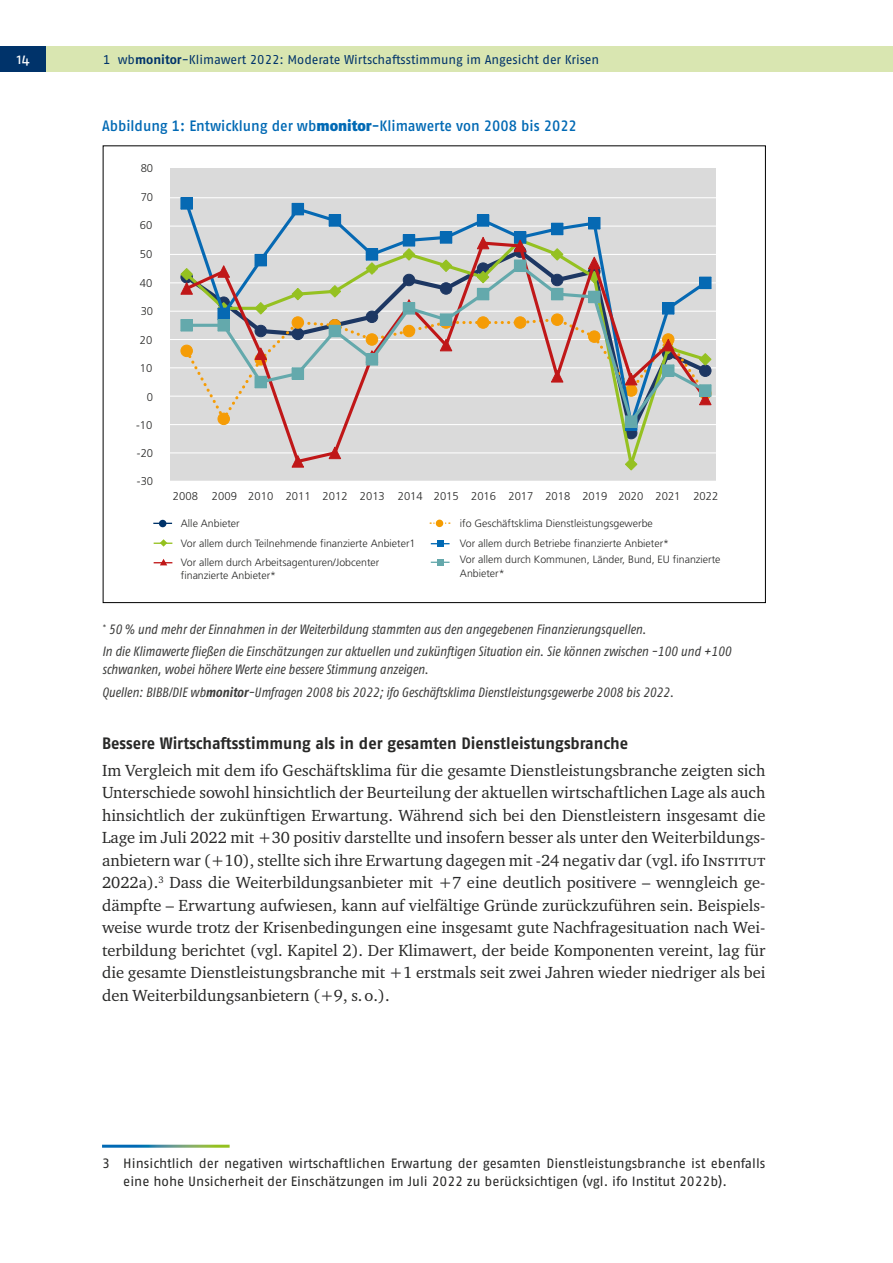
<style>
.page{position:relative;width:893px;height:1263px;background:#fff}
.page>*{position:absolute;margin:0;border:0;box-sizing:border-box;transform-origin:0 0}
.flowing_text_basic{font:16.5px/22.5px "Charter ITC Pro";color:#282827;text-align:justify}
.Headlines_Subhead_bold{font:700 16.5px "Fago Pro";letter-spacing:-.005em;color:#282827;scale:.95 1}
.t1{font:500 15px "Fago Pro";color:#0069b4;scale:.95 1}
.t2{font:15px "Fago Pro";color:#fff}
.Headlines_source{font:italic condensed 13.5px/18px "Fago Pro";color:#3c3c3b}
.flowing_text_footnote{font:13.5px/18px "Fago Pro";color:#282827}
.t3{font:12.75px "Fago Pro";letter-spacing:-.005em;color:#00336a}
.t4{font:300 11.25px "Frutiger LT Std";color:#282827}
.t5{font:300 10.65px/19.5px "Frutiger LT Std";color:#282827}
.s1{font-weight:700}
.s2{font-weight:900}
</style>
<div class="page">
<div style="left:46px;top:46px;width:847px;height:26px;background:#d9e6b1"></div>
<div style="left:0;top:46px;width:46px;height:26px;background:#00336a"></div>
<svg style="left:431px;top:562px;width:19px;height:1px"></svg>
<svg style="left:153px;top:523px;width:19px;height:1px"></svg>
<svg style="left:430px;top:522px;width:20px;height:2px"></svg>
<div style="left:159px;top:520px;width:7px;height:7px;background:#00336a;border-radius:50%"></div>
<div style="left:436px;top:520px;width:7px;height:7px;background:#f59c00;border-radius:50%"></div>
<svg style="left:431px;top:541px;width:19px;height:6px"></svg>
<div style="left:437px;top:559px;width:6px;height:7px;background:#64a8ab"></div>
<svg style="left:154px;top:539px;width:18px;height:8px"></svg>
<svg style="left:154px;top:559px;width:18px;height:6px"></svg>
<div style="left:170px;top:168px;width:545px;height:312px;background:#dadada"></div>
<hr style="left:170px;top:452px;width:545px;height:1px;background:#fff">
<hr style="left:170px;top:424px;width:545px;height:1px;background:#fff">
<hr style="left:170px;top:396px;width:545px;height:1px;background:#fff">
<hr style="left:170px;top:367px;width:545px;height:1px;background:#fff">
<hr style="left:170px;top:339px;width:545px;height:1px;background:#fff">
<hr style="left:170px;top:311px;width:545px;height:1px;background:#fff">
<hr style="left:170px;top:282px;width:545px;height:1px;background:#fff">
<hr style="left:170px;top:254px;width:545px;height:1px;background:#fff">
<hr style="left:170px;top:226px;width:545px;height:1px;background:#fff">
<hr style="left:170px;top:197px;width:545px;height:1px;background:#fff">
<div style="left:700px;top:365px;width:11px;height:11px;background:#1d3763;border-radius:50%"></div>
<div style="left:699px;top:365px;width:12px;height:12px;border:1px solid #1d3763;border-radius:50%"></div>
<div style="left:181px;top:345px;width:12px;height:12px;border:1px solid #f59c06;border-radius:50%"></div>
<svg style="left:625px;top:465px;width:12px;height:6px"></svg>
<svg style="left:183px;top:202px;width:527px;height:38px"></svg>
<svg style="left:180px;top:197px;width:13px;height:13px"></svg>
<svg style="left:291px;top:203px;width:13px;height:13px"></svg>
<svg style="left:328px;top:214px;width:13px;height:13px"></svg>
<svg style="left:402px;top:234px;width:13px;height:6px"></svg>
<svg style="left:440px;top:231px;width:12px;height:9px"></svg>
<svg style="left:477px;top:214px;width:13px;height:13px"></svg>
<svg style="left:551px;top:222px;width:13px;height:13px"></svg>
<svg style="left:588px;top:217px;width:13px;height:13px"></svg>
<svg style="left:710px;top:276px;width:2px;height:13px"></svg>
<svg style="left:183px;top:240px;width:527px;height:225px"></svg>
<svg style="left:180px;top:268px;width:4px;height:27px"></svg>
<svg style="left:291px;top:455px;width:13px;height:13px"></svg>
<svg style="left:328px;top:446px;width:13px;height:13px"></svg>
<svg style="left:476px;top:237px;width:14px;height:12px"></svg>
<svg style="left:514px;top:231px;width:13px;height:21px"></svg>
<svg style="left:588px;top:256px;width:13px;height:6px"></svg>
<svg style="left:184px;top:262px;width:526px;height:167px"></svg>
<svg style="left:180px;top:319px;width:13px;height:13px"></svg>
<svg style="left:217px;top:302px;width:13px;height:30px"></svg>
<svg style="left:254px;top:376px;width:13px;height:12px"></svg>
<svg style="left:291px;top:367px;width:13px;height:13px"></svg>
<svg style="left:328px;top:325px;width:13px;height:12px"></svg>
<svg style="left:365px;top:350px;width:13px;height:16px"></svg>
<svg style="left:402px;top:299px;width:14px;height:16px"></svg>
<svg style="left:440px;top:313px;width:12px;height:13px"></svg>
<svg style="left:477px;top:271px;width:13px;height:30px"></svg>
<svg style="left:514px;top:259px;width:13px;height:13px"></svg>
<svg style="left:551px;top:288px;width:13px;height:13px"></svg>
<svg style="left:588px;top:290px;width:13px;height:13px"></svg>
<svg style="left:625px;top:415px;width:13px;height:16px"></svg>
<svg style="left:662px;top:364px;width:13px;height:13px"></svg>
<svg style="left:699px;top:384px;width:13px;height:21px"></svg>
<p class="t2" style="left:17px;top:50px;width:14px">14</p>
<p class="t3" style="left:103px;top:52px;width:498px">1 wb<span class="s1">monitor</span>-Klimawert 2022: Moderate Wirtschaftsstimmung im Angesicht der Krisen</p>
<p class="t1" style="left:102px;top:117px;width:501px">Abbildung 1: Entwicklung der wb<span class="s2">monitor</span>-Klimawerte von 2008 bis 2022</p>
<p class="t4" style="left:141px;top:162px;width:14px">80</p>
<p class="t4" style="left:141px;top:191px;width:14px">70</p>
<p class="t4" style="left:140px;top:219px;width:14px">60</p>
<p class="t4" style="left:140px;top:248px;width:14px">50</p>
<p class="t4" style="left:140px;top:277px;width:14px">40</p>
<p class="t4" style="left:141px;top:305px;width:14px">30</p>
<p class="t4" style="left:140px;top:334px;width:14px">20</p>
<p class="t4" style="left:140px;top:362px;width:14px">10</p>
<p class="t4" style="left:147px;top:391px;width:8px">0</p>
<p class="t4" style="left:136px;top:418px;width:18px">-10</p>
<p class="t4" style="left:137px;top:447px;width:18px">-20</p>
<p class="t4" style="left:137px;top:474px;width:18px">-30</p>
<p class="t4" style="left:173px;top:489px;width:547px">2008 2009 2010 2011 2012 2013 2014 2015 2016 2017 2018 2019 2020 2021 2022</p>
<p class="t5" style="left:181px;top:514px;width:236px">Alle Anbieter<br>Vor allem durch Teilnehmende finanzierte Anbieter1</p>
<p class="t5" style="left:460px;top:514px;width:211px">ifo Geschäftsklima Dienstleistungsgewerbe<br>Vor allem durch Betriebe finanzierte Anbieter*</p>
<p class="t5" style="left:460px;top:553px;width:262px;line-height:13.2px">Vor allem durch Kommunen, Länder, Bund, EU finanzierte<br>Anbieter*</p>
<p class="t5" style="left:181px;top:555px;width:200px;line-height:13.2px">Vor allem durch Arbeitsagenturen/Jobcenter finanzierte Anbieter*</p>
<p class="Headlines_source" style="left:102px;top:620px;width:546px"><sup>*</sup> 50 % und mehr der Einnahmen in der Weiterbildung stammten aus den angegebenen Finanzierungsquellen.</p>
<p class="Headlines_source" style="left:102px;top:643px;width:631px">In die Klimawerte fließen die Einschätzungen zur aktuellen und zukünftigen Situation ein. Sie können zwischen -100 und +100 schwanken, wobei höhere Werte eine bessere Stimmung anzeigen.</p>
<p class="Headlines_source" style="left:102px;top:683px;width:573px">Quellen: BIBB/DIE wb<span class="s1">monitor</span>-Umfragen 2008 bis 2022; ifo Geschäftsklima Dienstleistungsgewerbe 2008 bis 2022.</p>
<p class="Headlines_Subhead_bold" style="left:102px;top:733px;width:555px">Bessere Wirtschaftsstimmung als in der gesamten Dienstleistungsbranche</p>
<p class="flowing_text_basic" style="left:102px;top:758px;width:665px">Im Vergleich mit dem ifo Geschäftsklima für die gesamte Dienstleistungsbranche zeigten sich Unterschiede sowohl hinsichtlich der Beurteilung der aktuellen wirtschaftlichen Lage als auch hinsichtlich der zukünftigen Erwartung. Während sich bei den Dienstleistern insgesamt die Lage im Juli 2022 mit +30 positiv darstellte und insofern besser als unter den Weiterbildungs&shy;anbietern war (+10), stellte sich ihre Erwartung dagegen mit -24 negativ dar (vgl. ifo Institut 2022a).<sup>3</sup> Dass die Weiterbildungsanbieter mit +7 eine deutlich positivere – wenngleich ge&shy;dämpfte – Erwartung aufwiesen, kann auf vielfältige Gründe zurückzuführen sein. Beispiels&shy;weise wurde trotz der Krisenbedingungen eine insgesamt gute Nachfragesituation nach Wei&shy;terbildung berichtet (vgl. Kapitel 2). Der Klimawert, der beide Komponenten vereint, lag für die gesamte Dienstleistungsbranche mit +1 erstmals seit zwei Jahren wieder niedriger als bei den Weiterbildungsanbietern (+9, s.o.).</p>
<p class="flowing_text_footnote" style="left:123px;top:1155px;width:644px;text-indent:-21px">3 Hinsichtlich der negativen wirtschaftlichen Erwartung der gesamten Dienstleistungsbranche ist ebenfalls eine hohe Unsicherheit der Einschätzungen im Juli 2022 zu berücksichtigen (vgl. ifo Institut 2022b).</p>
</div>
